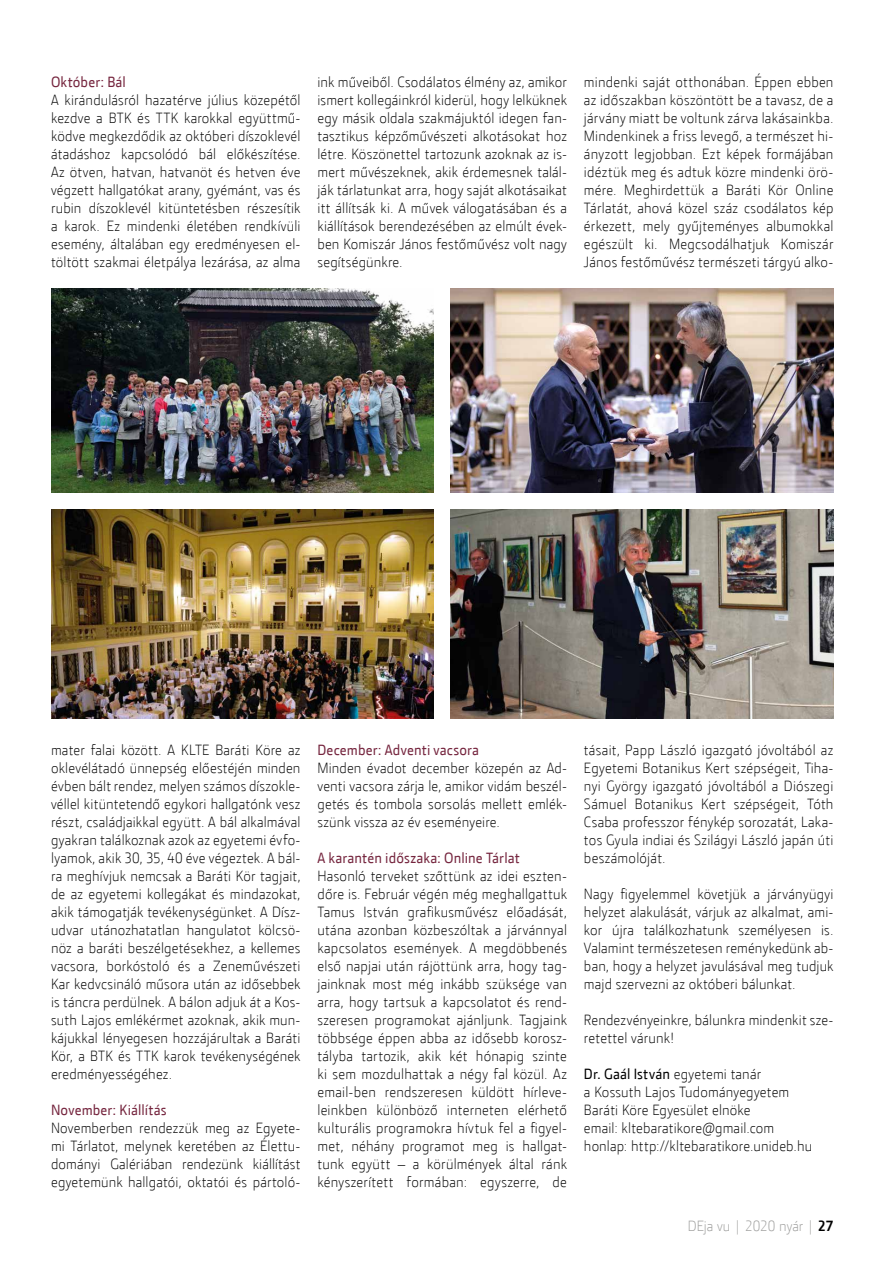
<style>
.page{position:relative;width:893px;height:1263px;background:#fff}
.page>*{position:absolute;margin:0;border:0;box-sizing:border-box;transform-origin:0 0}
.t1{font:300 15px/18px "JD Sans";letter-spacing:.01em;color:#000;text-align:justify}
.t2{font:15px "JD Sans";letter-spacing:.01em;color:#75253e}
.t3{font:300 15px "JD Sans";color:#9d9d9c}
.s1{font-weight:400}
.s2{font-weight:700;color:#000}
</style>
<div class="page">
<img style="left:451px;top:510px;width:382px;height:208px">
<img style="left:51px;top:510px;width:383px;height:208px">
<img style="left:51px;top:289px;width:383px;height:204px">
<img style="left:451px;top:289px;width:382px;height:204px">
<p class="t2" style="left:51px;top:72px;width:76px">Október: Bál</p>
<p class="t1" style="left:51px;top:91px;width:251px">A kirándulásról hazatérve július közepétől kezdve a BTK és TTK karokkal együttmű&shy;ködve megkezdődik az októberi díszoklevél átadáshoz kapcsolódó bál előkészítése.<br>Az ötven, hatvan, hatvanöt és hetven éve végzett hallgatókat arany, gyémánt, vas és rubin díszoklevél kitüntetésben részesítik a karok. Ez mindenki életében rendkívüli esemény, általában egy eredményesen el&shy;töltött szakmai életpálya lezárása, az alma</p>
<p class="t1" style="left:317px;top:73px;width:251px">ink műveiből. Csodálatos élmény az, amikor ismert kollegáinkról kiderül, hogy lelküknek egy másik oldala szakmájuktól idegen fan&shy;tasztikus képzőművészeti alkotásokat hoz létre. Köszönettel tartozunk azoknak az is&shy;mert művészeknek, akik érdemesnek talál&shy;ják tárlatunkat arra, hogy saját alkotásaikat itt állítsák ki. A művek válogatásában és a kiállítások berendezésében az elmúlt évek&shy;ben Komiszár János festőművész volt nagy segítségünkre.</p>
<p class="t1" style="left:584px;top:73px;width:251px">mindenki saját otthonában. Éppen ebben az időszakban köszöntött be a tavasz, de a járvány miatt be voltunk zárva lakásainkba.<br>Mindenkinek a friss levegő, a természet hi&shy;ányzott legjobban. Ezt képek formájában idéztük meg és adtuk közre mindenki örö&shy;mére. Meghirdettük a Baráti Kör Online Tárlatát, ahová közel száz csodálatos kép érkezett, mely gyűjteményes albumokkal egészült ki. Megcsodálhatjuk Komiszár János festőművész természeti tárgyú alko-</p>
<p class="t1" style="left:51px;top:740px;width:251px">mater falai között. A KLTE Baráti Köre az oklevélátadó ünnepség előestéjén minden évben bált rendez, melyen számos díszokle&shy;véllel kitüntetendő egykori hallgatónk vesz részt, családjaikkal együtt. A bál alkalmával gyakran találkoznak azok az egyetemi évfo&shy;lyamok, akik 30, 35, 40 éve végeztek. A bál&shy;ra meghívjuk nemcsak a Baráti Kör tagjait, de az egyetemi kollegákat és mindazokat, akik támogatják tevékenységünket. A Dísz&shy;udvar utánozhatatlan hangulatot kölcsö&shy;nöz a baráti beszélgetésekhez, a kellemes vacsora, borkóstoló és a Zeneművészeti Kar kedvcsináló műsora után az idősebbek is táncra perdülnek. A bálon adjuk át a Kos&shy;suth Lajos emlékérmet azoknak, akik mun&shy;kájukkal lényegesen hozzájárultak a Baráti Kör, a BTK és TTK karok tevékenységének eredményességéhez.</p>
<p class="t2" style="left:51px;top:1100px;width:117px">November: Kiállítás</p>
<p class="t1" style="left:51px;top:1118px;width:251px">Novemberben rendezzük meg az Egyete&shy;mi Tárlatot, melynek keretében az Élettu&shy;dományi Galériában rendezünk kiállítást egyetemünk hallgatói, oktatói és pártoló-</p>
<p class="t2" style="left:317px;top:740px;width:163px">December: Adventi vacsora</p>
<p class="t1" style="left:317px;top:758px;width:251px">Minden évadot december közepén az Ad&shy;venti vacsora zárja le, amikor vidám beszél&shy;getés és tombola sorsolás mellett emlék&shy;szünk vissza az év eseményeire.</p>
<p class="t2" style="left:317px;top:848px;width:204px">A karantén időszaka: Online Tárlat</p>
<p class="t1" style="left:317px;top:866px;width:251px">Hasonló terveket szőttünk az idei eszten&shy;dőre is. Február végén még meghallgattuk Tamus István grafikusművész előadását, utána azonban közbeszóltak a járvánnyal kapcsolatos események. A megdöbbenés első napjai után rájöttünk arra, hogy tag&shy;jainknak most még inkább szüksége van arra, hogy tartsuk a kapcsolatot és rend&shy;szeresen programokat ajánljunk. Tagjaink többsége éppen abba az idősebb korosz&shy;tályba tartozik, akik két hónapig szinte ki sem mozdulhattak a négy fal közül. Az email-ben rendszeresen küldött hírleve&shy;leinkben különböző interneten elérhető kulturális programokra hívtuk fel a figyel&shy;met, néhány programot meg is hallgat&shy;tunk együtt – a körülmények által ránk kényszerített formában: egyszerre, de</p>
<p class="t1" style="left:584px;top:740px;width:251px">tásait, Papp László igazgató jóvoltából az Egyetemi Botanikus Kert szépségeit, Tiha&shy;nyi György igazgató jóvoltából a Diószegi Sámuel Botanikus Kert szépségeit, Tóth Csaba professzor fénykép sorozatát, Laka&shy;tos Gyula indiai és Szilágyi László japán úti beszámolóját.</p>
<p class="t1" style="left:584px;top:884px;width:251px">Nagy figyelemmel követjük a járványügyi helyzet alakulását, várjuk az alkalmat, ami&shy;kor újra találkozhatunk személyesen is.<br>Valamint természetesen reménykedünk ab&shy;ban, hogy a helyzet javulásával meg tudjuk majd szervezni az októberi bálunkat.</p>
<p class="t1" style="left:584px;top:1010px;width:251px">Rendezvényeinkre, bálunkra mindenkit sze&shy;retettel várunk!</p>
<p class="t1" style="left:584px;top:1064px;width:230px;text-align:left"><span class="s1">Dr. Gaál István</span> egyetemi tanár<br>a Kossuth Lajos Tudományegyetem Baráti Köre Egyesület elnöke<br>email: kltebaratikore@gmail.com honlap: http://kltebaratikore.unideb.hu</p>
<p class="t3" style="left:688px;top:1216px;width:147px">DEja vu | 2020 nyár | <span class="s2">27</span></p>
</div>
